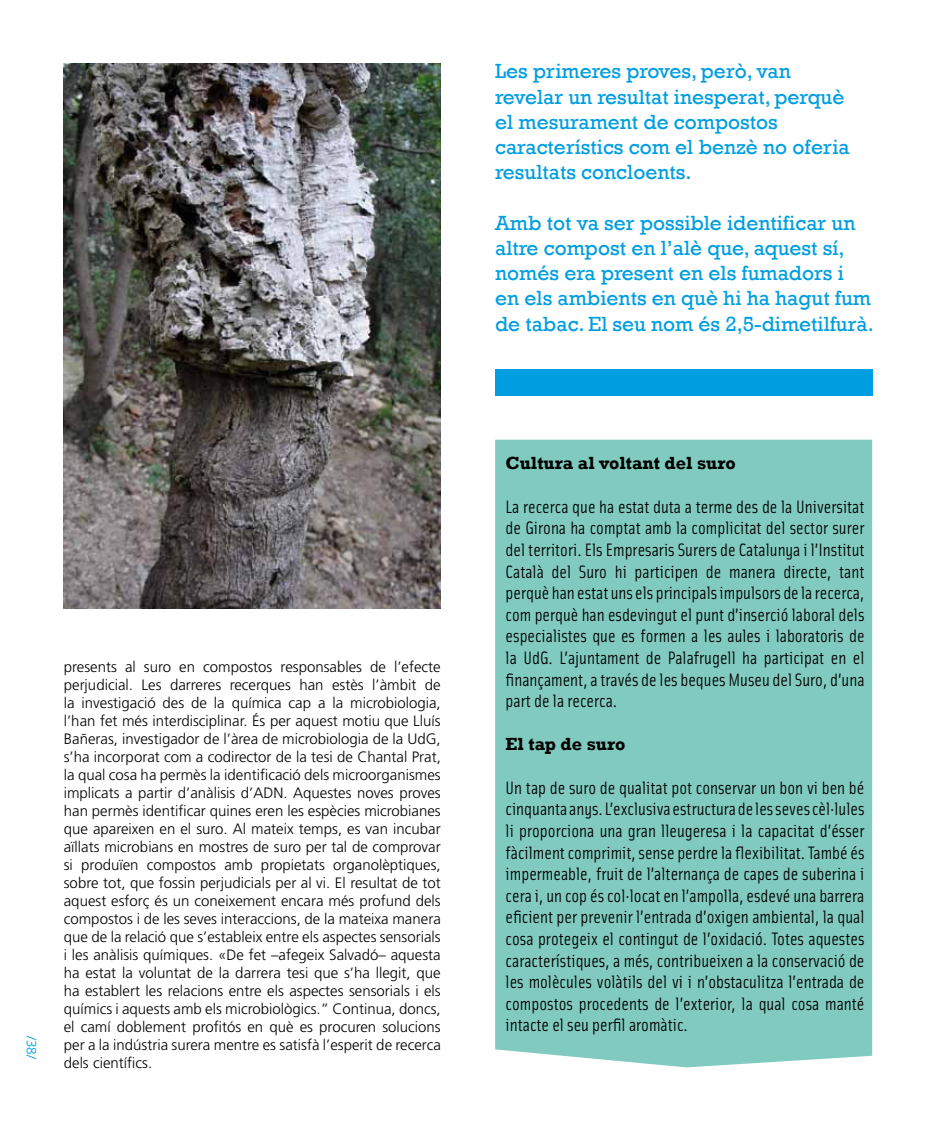
<style>
.page{position:relative;width:936px;height:1132px;background:#fff}
.page>*{position:absolute;margin:0;border:0;box-sizing:border-box;transform-origin:0 0}
.t1{font:21px/25.2px "Rockwell";color:#009ee0}
.t2{font:18px/21.6px "Solex";color:#000;text-align:justify}
.t3{font:700 18px "Rockwell";color:#000}
.t4{font:300 15px/18px "Frutiger LT";color:#000;text-align:justify}
.t5{font:300 13.5px "Frutiger LT";color:#009ee0}
</style>
<div class="page">
<div style="left:495px;top:439px;width:377px;height:628px;background:#80cabf"></div>
<img style="left:64px;top:64px;width:377px;height:544px">
<div style="left:495px;top:370px;width:377px;height:26px;background:#009ee0"></div>
<p class="t5" style="left:39px;top:1035px;width:25px;rotate:90deg">/38/</p>
<p class="t4" style="left:64px;top:657px;width:378px">presents al suro en compostos responsables de l’efecte perjudicial. Les darreres recerques han estès l’àmbit de la investigació des de la química cap a la microbiologia, l’han fet més interdisciplinar. És per aquest motiu que Lluís Bañeras, investigador de l’àrea de microbiologia de la UdG, s’ha incorporat com a codirector de la tesi de Chantal Prat, la qual cosa ha permès la identificació dels microorganismes implicats a partir d’anàlisis d’ADN. Aquestes noves proves han permès identificar quines eren les espècies microbianes que apareixen en el suro. Al mateix temps, es van incubar aïllats microbians en mostres de suro per tal de comprovar si produïen compostos amb propietats organolèptiques, sobre tot, que fossin perjudicials per al vi. El resultat de tot aquest esforç és un coneixement encara més profund dels compostos i de les seves interaccions, de la mateixa manera que de la relació que s’estableix entre els aspectes sensorials i les anàlisis químiques. «De fet –afegeix Salvadó– aquesta ha estat la voluntat de la darrera tesi que s’ha llegit, que ha establert les relacions entre els aspectes sensorials i els químics i aquests amb els microbiològics.” Continua, doncs, el camí doblement profitós en què es procuren solucions per a la indústria surera mentre es satisfà l’esperit de recerca dels científics.</p>
<h1 class="t1" style="left:495px;top:59px;width:356px">Les primeres proves, però, van revelar un resultat inesperat, perquè el mesurament de compostos característics com el benzè no oferia resultats concloents.</h1>
<h1 class="t1" style="left:495px;top:210px;width:380px">Amb tot va ser possible identificar un altre compost en l’alè que, aquest sí, només era present en els fumadors i<br>en els ambients en què hi ha hagut fum de tabac. El seu nom és 2,5-dimetilfurà.</h1>
<p class="t3" style="left:505px;top:452px;width:232px">Cultura al voltant del suro</p>
<p class="t2" style="left:505px;top:494px;width:360px">La recerca que ha estat duta a terme des de la Universitat de Girona ha comptat amb la complicitat del sector surer del territori. Els Empresaris Surers de Catalunya i l’Institut Català del Suro hi participen de manera directe, tant perquè han estat uns els principals impulsors de la recerca, com perquè han esdevingut el punt d’inserció laboral dels especialistes que es formen a les aules i laboratoris de la UdG. L’ajuntament de Palafrugell ha participat en el finançament, a través de les beques Museu del Suro, d’una part de la recerca.</p>
<p class="t3" style="left:505px;top:733px;width:121px">El tap de suro</p>
<p class="t2" style="left:505px;top:775px;width:360px">Un tap de suro de qualitat pot conservar un bon vi ben bé cinquanta anys. L’exclusiva estructura de les seves cèl·lules li proporciona una gran lleugeresa i la capacitat d’ésser fàcilment comprimit, sense perdre la flexibilitat. També és impermeable, fruit de l’alternança de capes de suberina i cera i, un cop és col·locat en l’ampolla, esdevé una barrera eficient per prevenir l’entrada d’oxigen ambiental, la qual cosa protegeix el contingut de l’oxidació. Totes aquestes característiques, a més, contribueixen a la conservació de les molècules volàtils del vi i n’obstaculitza l’entrada de compostos procedents de l’exterior, la qual cosa manté intacte el seu perfil aromàtic.</p>
</div>
